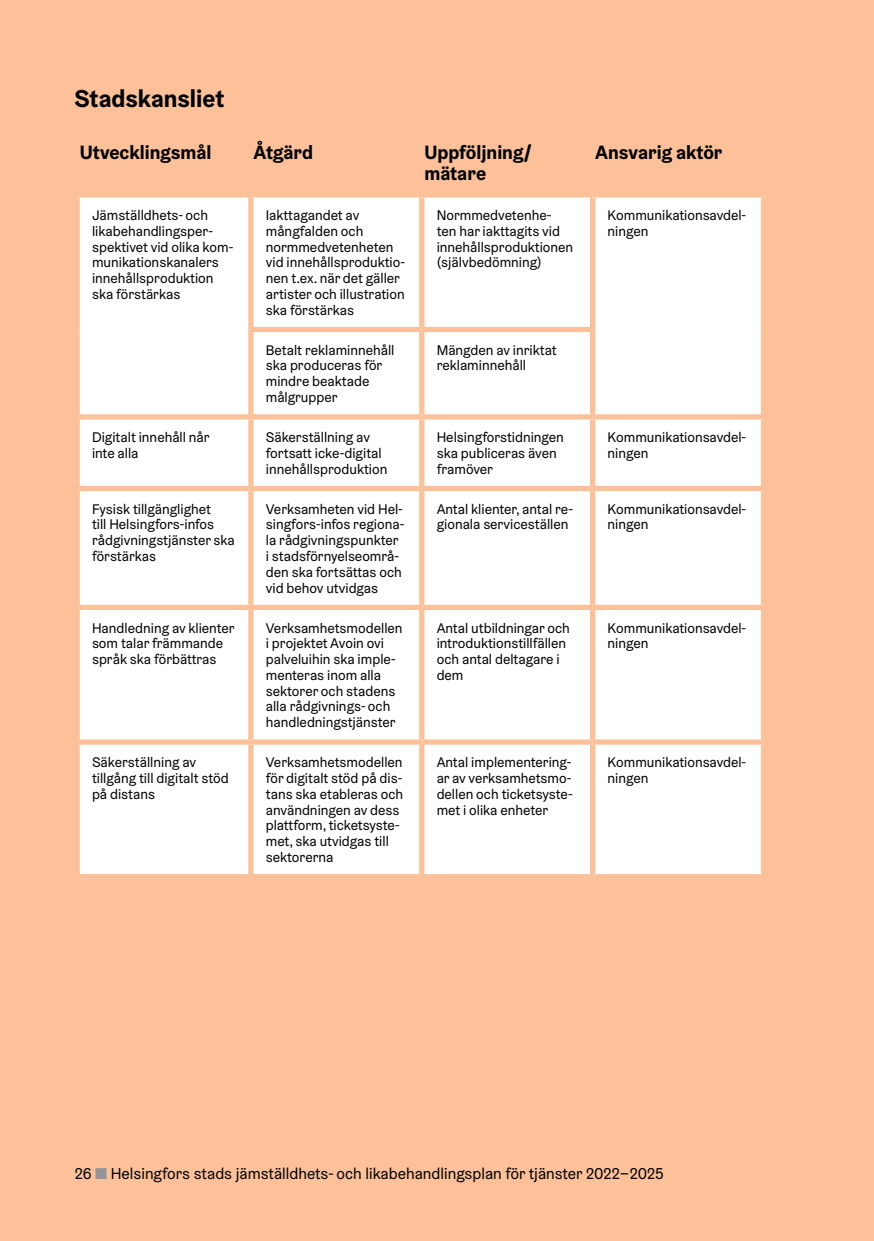
<style>
.page{position:relative;width:874px;height:1241px;background:#fff}
.page>*{position:absolute;margin:0;border:0;box-sizing:border-box;transform-origin:0 0}
.t1{font:700 24.5px "Helsinki Grotesk";color:#000}
.Taulukon_otsikot{font:700 19.25px/21px "Helsinki Grotesk";color:#000}
.t2{font:15.75px "Helsinki Grotesk";color:#000}
.Taulukkoteksti_8_pt{font:14px/15.8px "Helsinki Grotesk";color:#000}
.s1{color:#939598}
</style>
<div class="page">
<div style="left:0;top:0;width:873px;height:1240px;background:#fcc198"></div>
<div style="left:80px;top:197px;width:680px;height:677px;background:#fff"></div>
<div style="left:419px;top:197px;width:5px;height:130px;background:#fcc198"></div>
<div style="left:419px;top:332px;width:5px;height:82px;background:#fcc198"></div>
<div style="left:248px;top:419px;width:5px;height:67px;background:#fcc198"></div>
<div style="left:419px;top:419px;width:5px;height:67px;background:#fcc198"></div>
<div style="left:589px;top:419px;width:6px;height:67px;background:#fcc198"></div>
<div style="left:74px;top:486px;width:177px;height:5px;background:#fcc198"></div>
<div style="left:251px;top:486px;width:170px;height:5px;background:#fcc198"></div>
<div style="left:248px;top:491px;width:5px;height:113px;background:#fcc198"></div>
<div style="left:421px;top:486px;width:171px;height:5px;background:#fcc198"></div>
<div style="left:419px;top:491px;width:5px;height:113px;background:#fcc198"></div>
<div style="left:592px;top:486px;width:173px;height:5px;background:#fcc198"></div>
<div style="left:589px;top:491px;width:6px;height:113px;background:#fcc198"></div>
<div style="left:74px;top:604px;width:177px;height:6px;background:#fcc198"></div>
<div style="left:251px;top:604px;width:170px;height:6px;background:#fcc198"></div>
<div style="left:248px;top:610px;width:5px;height:129px;background:#fcc198"></div>
<div style="left:421px;top:604px;width:171px;height:6px;background:#fcc198"></div>
<div style="left:419px;top:610px;width:5px;height:129px;background:#fcc198"></div>
<div style="left:592px;top:604px;width:173px;height:6px;background:#fcc198"></div>
<div style="left:589px;top:610px;width:6px;height:129px;background:#fcc198"></div>
<div style="left:74px;top:739px;width:177px;height:5px;background:#fcc198"></div>
<div style="left:251px;top:739px;width:170px;height:5px;background:#fcc198"></div>
<div style="left:248px;top:744px;width:5px;height:130px;background:#fcc198"></div>
<div style="left:421px;top:739px;width:171px;height:5px;background:#fcc198"></div>
<div style="left:419px;top:744px;width:5px;height:130px;background:#fcc198"></div>
<div style="left:592px;top:739px;width:173px;height:5px;background:#fcc198"></div>
<div style="left:589px;top:744px;width:6px;height:130px;background:#fcc198"></div>
<div style="left:248px;top:197px;width:5px;height:130px;background:#fcc198"></div>
<div style="left:248px;top:332px;width:5px;height:82px;background:#fcc198"></div>
<div style="left:589px;top:197px;width:6px;height:130px;background:#fcc198"></div>
<div style="left:589px;top:332px;width:6px;height:82px;background:#fcc198"></div>
<div style="left:74px;top:414px;width:177px;height:5px;background:#fcc198"></div>
<div style="left:251px;top:414px;width:170px;height:5px;background:#fcc198"></div>
<div style="left:421px;top:414px;width:171px;height:5px;background:#fcc198"></div>
<div style="left:592px;top:414px;width:173px;height:5px;background:#fcc198"></div>
<div style="left:248px;top:327px;width:173px;height:5px;background:#fcc198"></div>
<div style="left:421px;top:327px;width:174px;height:5px;background:#fcc198"></div>
<h1 class="t1" style="left:74px;top:83px;width:151px">Stadskansliet</h1>
<p class="Taulukon_otsikot" style="left:80px;top:141px;width:133px">Utvecklingsmål</p>
<p class="Taulukon_otsikot" style="left:253px;top:141px;width:61px">Åtgärd</p>
<p class="Taulukon_otsikot" style="left:424px;top:141px;width:109px">Uppföljning/ mätare</p>
<p class="Taulukon_otsikot" style="left:595px;top:141px;width:129px">Ansvarig aktör</p>
<p class="Taulukkoteksti_8_pt" style="left:92px;top:207px;width:143px">Jämställdhets- och likabehandlingsper&shy;spektivet vid olika kom&shy;munikationskanalers innehållsproduktion ska förstärkas</p>
<p class="Taulukkoteksti_8_pt" style="left:266px;top:207px;width:141px">Iakttagandet av mångfalden och normmedvetenheten vid innehållsproduktio&shy;nen t.ex. när det gäller artister och illustration ska förstärkas</p>
<p class="Taulukkoteksti_8_pt" style="left:436px;top:207px;width:138px">Normmedvetenhe&shy;ten har iakttagits vid innehållsproduktionen (självbedömning)</p>
<p class="Taulukkoteksti_8_pt" style="left:607px;top:207px;width:140px">Kommunikationsavdel&shy;ningen</p>
<p class="Taulukkoteksti_8_pt" style="left:266px;top:342px;width:130px">Betalt reklaminnehåll ska produceras för mindre beaktade målgrupper</p>
<p class="Taulukkoteksti_8_pt" style="left:436px;top:342px;width:121px">Mängden av inriktat reklaminnehåll</p>
<p class="Taulukkoteksti_8_pt" style="left:92px;top:429px;width:119px">Digitalt innehåll når inte alla</p>
<p class="Taulukkoteksti_8_pt" style="left:266px;top:429px;width:123px">Säkerställning av fortsatt icke-digital innehållsproduktion</p>
<p class="Taulukkoteksti_8_pt" style="left:436px;top:429px;width:129px">Helsingforstidningen ska publiceras även framöver</p>
<p class="Taulukkoteksti_8_pt" style="left:607px;top:429px;width:140px">Kommunikationsavdel&shy;ningen</p>
<p class="Taulukkoteksti_8_pt" style="left:92px;top:500px;width:144px">Fysisk tillgänglighet<br>till Helsingfors-infos rådgivningstjänster ska förstärkas</p>
<p class="Taulukkoteksti_8_pt" style="left:266px;top:500px;width:140px">Verksamheten vid Hel&shy;singfors-infos regiona&shy;la rådgivningspunkter i stadsförnyelseområ&shy;den ska fortsättas och vid behov utvidgas</p>
<p class="Taulukkoteksti_8_pt" style="left:436px;top:500px;width:138px">Antal klienter, antal re&shy;gionala serviceställen</p>
<p class="Taulukkoteksti_8_pt" style="left:607px;top:500px;width:140px">Kommunikationsavdel&shy;ningen</p>
<p class="Taulukkoteksti_8_pt" style="left:92px;top:619px;width:144px">Handledning av klienter som talar främmande språk ska förbättras</p>
<p class="Taulukkoteksti_8_pt" style="left:266px;top:619px;width:138px">Verksamhetsmodellen i projektet Avoin ovi palveluihin ska imple&shy;menteras inom alla sektorer och stadens alla rådgivnings- och handledningstjänster</p>
<p class="Taulukkoteksti_8_pt" style="left:436px;top:619px;width:135px">Antal utbildningar och introduktionstillfällen och antal deltagare i dem</p>
<p class="Taulukkoteksti_8_pt" style="left:607px;top:619px;width:140px">Kommunikationsavdel&shy;ningen</p>
<p class="Taulukkoteksti_8_pt" style="left:92px;top:754px;width:138px">Säkerställning av tillgång till digitalt stöd på distans</p>
<p class="Taulukkoteksti_8_pt" style="left:266px;top:754px;width:139px">Verksamhetsmodellen för digitalt stöd på dis&shy;tans ska etableras och användningen av dess plattform, ticketsyste&shy;met, ska utvidgas till sektorerna</p>
<p class="Taulukkoteksti_8_pt" style="left:436px;top:754px;width:137px;text-align:justify">Antal implementering&shy;ar av verksamhetsmo&shy;dellen och ticketsyste&shy;met i olika enheter</p>
<p class="Taulukkoteksti_8_pt" style="left:607px;top:754px;width:140px">Kommunikationsavdel&shy;ningen</p>
<p class="t2" style="left:74px;top:1162px;width:590px">26 <span class="s1">■</span> Helsingfors stads jämställdhets- och likabehandlingsplan för tjänster 2022−2025</p>
</div>
